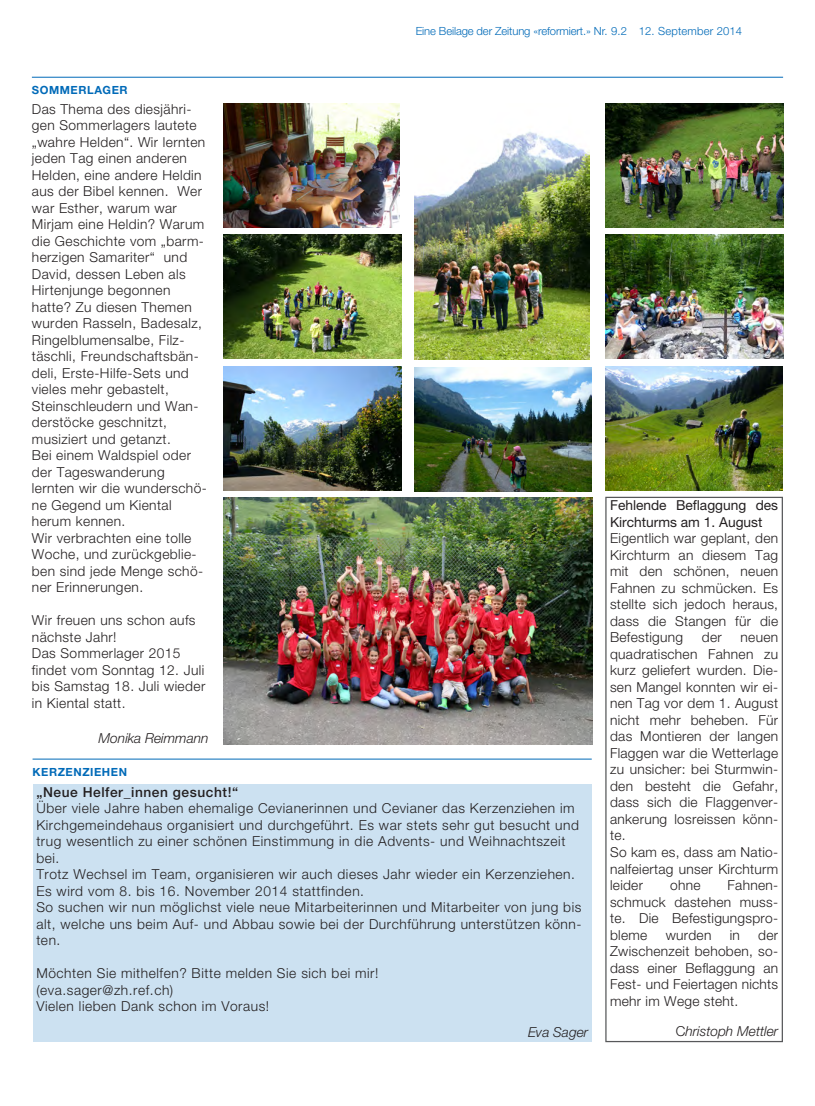
<style>
.page{position:relative;width:815px;height:1106px;background:#fff}
.page>*{position:absolute;margin:0;border:0;box-sizing:border-box;transform-origin:0 0}
._00_Bildnachweis{font:300 13.75px/16.5px "Helvetica Neue LT Pro";letter-spacing:.03em;color:#231f20}
._00_Bildnachweis-2{font:13.75px/16.5px "Helvetica Neue LT Pro";color:#231f20}
._00_Bildnachweis-3{font:italic 300 13.75px "Helvetica Neue LT Pro";color:#231f20}
._00_Bildnachweis-4{font:500 13.75px "Helvetica Neue LT Pro";letter-spacing:.04em;color:#231f20}
.t1{font:300 11.25px "Helvetica Neue LT Pro";letter-spacing:-.01em;color:#006ab8}
._02_Rubriktitel{font:700 11.25px "Helvetica Neue LT Pro";letter-spacing:.05em;color:#006ab8}
.s1{font-style:normal}
</style>
<div class="page">
<img style="left:224px;top:498px;width:368px;height:246px">
<img style="left:415px;top:131px;width:174px;height:228px">
<img style="left:224px;top:234px;width:177px;height:124px">
<img style="left:224px;top:367px;width:177px;height:124px">
<img style="left:606px;top:367px;width:176px;height:124px">
<img style="left:415px;top:367px;width:177px;height:124px">
<img style="left:606px;top:235px;width:177px;height:124px">
<hr style="left:33px;top:758px;width:559px;height:1px;background:#006ab8">
<div style="left:33px;top:784px;width:559px;height:258px;background:#cce1f1"></div>
<div style="left:605px;top:497px;width:178px;height:545px;border:1px solid #57585a"></div>
<img style="left:224px;top:104px;width:175px;height:124px">
<img style="left:606px;top:104px;width:177px;height:124px">
<hr style="left:32px;top:77px;width:751px;height:1px;background:#006ab8">
<p class="_02_Rubriktitel" style="left:32px;top:83px;width:97px">SOMMERLAGER</p>
<p class="t1" style="left:416px;top:24px;width:328px">Eine Beilage der Zeitung «reformiert.» Nr. 9.2 12. September 2014</p>
<p class="_00_Bildnachweis" style="left:32px;top:100px;width:175px">Das Thema des diesjähri&shy;gen Sommerlagers lautete „wahre Helden“. Wir lernten jeden Tag einen anderen<br>Helden, eine andere Heldin aus der Bibel kennen. Wer war Esther, warum war<br>Mirjam eine Heldin? Warum die Geschichte vom „barm&shy;herzigen Samariter“ und<br>David, dessen Leben als<br>Hirtenjunge begonnen hatte? Zu diesen Themen wurden Rasseln, Badesalz,<br>Ringelblumensalbe, Filz&shy;täschli, Freundschaftsbän&shy;deli, Erste-Hilfe-Sets und vieles mehr gebastelt,<br>Steinschleudern und Wan&shy;derstöcke geschnitzt, musiziert und getanzt.</p>
<p class="_00_Bildnachweis" style="left:32px;top:447px;width:176px">Bei einem Waldspiel oder der Tageswanderung lernten wir die wunderschö&shy;ne Gegend um Kiental herum kennen.</p>
<p class="_00_Bildnachweis" style="left:32px;top:529px;width:173px">Wir verbrachten eine tolle<br>Woche, und zurückgeblie&shy;ben sind jede Menge schö&shy;ner Erinnerungen.</p>
<p class="_00_Bildnachweis" style="left:32px;top:612px;width:165px">Wir freuen uns schon aufs nächste Jahr!</p>
<p class="_00_Bildnachweis" style="left:32px;top:645px;width:175px">Das Sommerlager 2015 findet vom Sonntag 12. Juli bis Samstag 18. Juli wieder in Kiental statt.</p>
<p class="_00_Bildnachweis-3" style="left:99px;top:729px;width:112px">Monika Reimmann</p>
<p class="_02_Rubriktitel" style="left:33px;top:765px;width:96px">KERZENZIEHEN</p>
<p class="_00_Bildnachweis-4" style="left:36px;top:783px;width:203px">„Neue Helfer_innen gesucht!“</p>
<p class="_00_Bildnachweis" style="left:36px;top:800px;width:544px">Über viele Jahre haben ehemalige Cevianerinnen und Cevianer das Kerzenziehen im Kirchgemeindehaus organisiert und durchgeführt. Es war stets sehr gut besucht und trug wesentlich zu einer schönen Einstimmung in die Advents- und Weihnachtszeit bei.</p>
<p class="_00_Bildnachweis" style="left:36px;top:866px;width:540px">Trotz Wechsel im Team, organisieren wir auch dieses Jahr wieder ein Kerzenziehen.<br>Es wird vom 8. bis 16. November 2014 stattfinden.</p>
<p class="_00_Bildnachweis" style="left:36px;top:899px;width:547px;text-align:justify">So suchen wir nun möglichst viele neue Mitarbeiterinnen und Mitarbeiter von jung bis alt, welche uns beim Auf- und Abbau sowie bei der Durchführung unterstützen könn&shy;ten.</p>
<p class="_00_Bildnachweis" style="left:36px;top:965px;width:344px">Möchten Sie mithelfen? Bitte melden Sie sich bei mir!</p>
<p class="_00_Bildnachweis" style="left:36px;top:981px;width:138px">(eva.sager@zh.ref.ch)</p>
<p class="_00_Bildnachweis" style="left:36px;top:998px;width:234px">Vielen lieben Dank schon im Voraus!</p>
<p class="_00_Bildnachweis-3" style="left:528px;top:1023px;width:62px">Eva Sager</p>
<p class="_00_Bildnachweis-2" style="left:610px;top:497px;width:170px">Fehlende Beflaggung des<br>Kirchturms am 1. August</p>
<p class="_00_Bildnachweis" style="left:610px;top:530px;width:170px;text-align:justify">Eigentlich war geplant, den Kirchturm an diesem Tag mit den schönen, neuen Fahnen zu schmücken. Es stellte sich jedoch heraus, dass die Stangen für die Befestigung</p>
<p class="_00_Bildnachweis" style="left:702px;top:629px;width:21px">der</p>
<p class="_00_Bildnachweis" style="left:610px;top:629px;width:170px;text-align:justify;text-indent:131px">neuen quadratischen Fahnen zu kurz geliefert wurden. Die&shy;sen Mangel konnten wir ei&shy;nen Tag vor dem 1. August nicht mehr beheben. Für das Montieren der langen Flaggen war die Wetterlage zu unsicher: bei Sturmwin&shy;den besteht die Gefahr, dass sich die Flaggenver&shy;ankerung losreissen könn&shy;te.</p>
<p class="_00_Bildnachweis" style="left:610px;top:843px;width:170px;text-align:justify">So kam es, dass am Natio&shy;nalfeiertag unser Kirchturm leider</p>
<p class="_00_Bildnachweis" style="left:610px;top:876px;width:170px;text-align:justify;text-indent:118px">Fahnen&shy;schmuck dastehen muss&shy;te. Die Befestigungspro&shy;bleme</p>
<p class="_00_Bildnachweis" style="left:670px;top:876px;width:32px">ohne</p>
<p class="_00_Bildnachweis" style="left:610px;top:926px;width:170px;text-align:justify;text-indent:148px">der Zwischenzeit behoben, so&shy;dass einer Beflaggung an Fest- und Feiertagen nichts mehr im Wege steht.</p>
<p class="_00_Bildnachweis-3" style="left:676px;top:1023px;width:104px"><span class="s1">C</span>hristoph Mettler</p>
<p class="_00_Bildnachweis" style="left:666px;top:926px;width:47px">wurden</p>
<p class="_00_Bildnachweis" style="left:730px;top:926px;width:12px">in</p>
</div>
